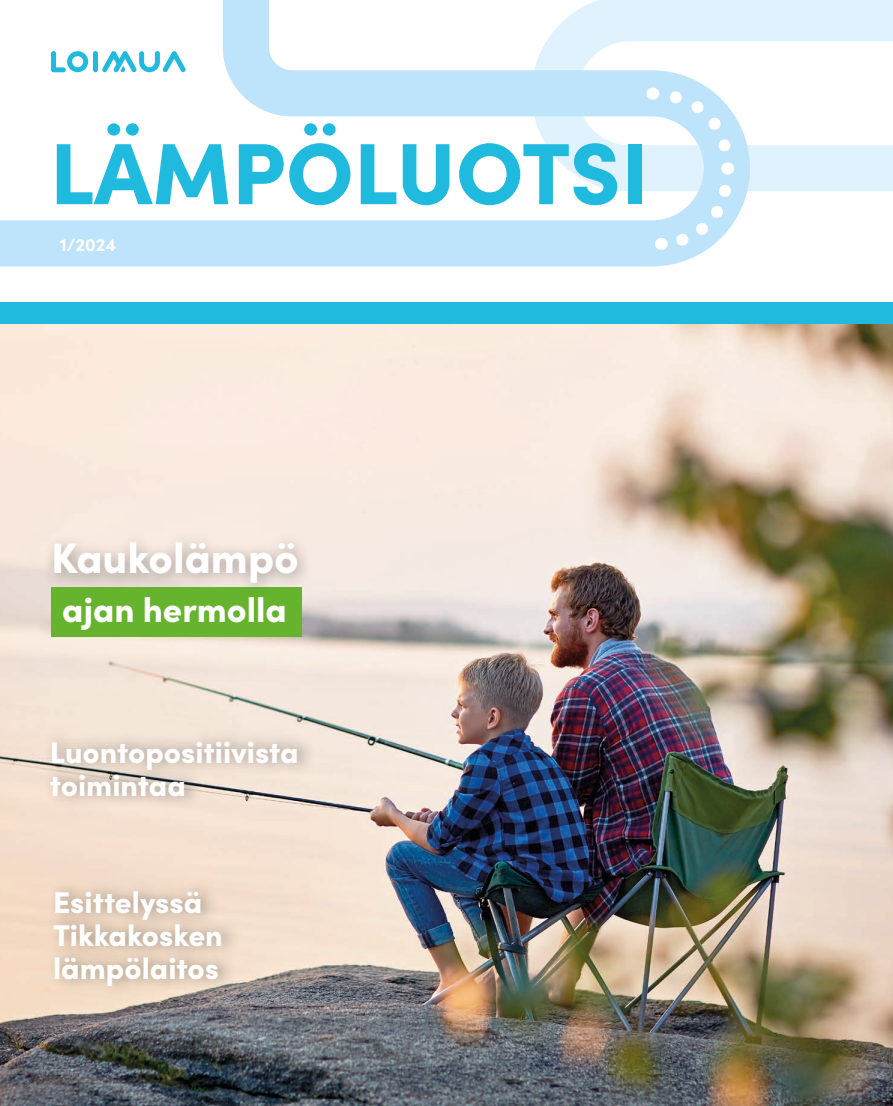
<style>
.page{position:relative;width:893px;height:1106px;background:#fff}
.page>*{position:absolute;margin:0;border:0;box-sizing:border-box;transform-origin:0 0}
.Otsikko_iso{font:900 87px "Sofia Pro";color:#20badf}
.Otsikko_pieni{font:900 42.6px "Sofia Pro";color:#fff}
.Otsikko_pieni-2{font:900 34.5px "Sofia Pro";color:#fff}
.Otsikko_pieni-3{font:900 30px/33px "Sofia Pro";color:#fff}
.Ingressi{font:700 18px "Sofia Pro";color:#fff}
</style>
<div class="page">
<img style="left:0;top:323px;width:893px;height:783px">
<svg style="left:750px;top:0;width:143px;height:191px"></svg>
<svg style="left:0;top:0;width:750px;height:266px"></svg>
<svg style="left:51px;top:51px;width:37px;height:21px"></svg>
<div style="left:93px;top:51px;width:5px;height:21px;background:#20badf;border-radius:2px"></div>
<svg style="left:102px;top:51px;width:84px;height:21px"></svg>
<div style="left:51px;top:587px;width:251px;height:50px;background:#66b32e"></div>
<div style="left:43px;top:531px;width:271px;height:68px;background:#1d1d1b;opacity:.37"></div>
<svg style="left:652px;top:82px;width:88px;height:175px"></svg>
<div style="left:0;top:302px;width:893px;height:21px;background:#20badf"></div>
<div style="left:46px;top:878px;width:195px;height:121px;background:#1d1d1b;opacity:.41"></div>
<div style="left:43px;top:728px;width:274px;height:81px;background:#1d1d1b;opacity:.41"></div>
<p class="Otsikko_iso" style="left:50px;top:105px;width:600px">LÄMPÖLUOTSI</p>
<p class="Ingressi" style="left:60px;top:230px;width:58px">1/2024</p>
<p class="Otsikko_pieni" style="left:51px;top:524px;width:249px">Kaukolämpö</p>
<p class="Otsikko_pieni-2" style="left:62px;top:583px;width:226px">ajan hermolla</p>
<p class="Otsikko_pieni-3" style="left:50px;top:733px;width:250px">Luontopositiivista toimintaa</p>
<p class="Otsikko_pieni-3" style="left:53px;top:883px;width:171px">Esittelyssä<br>Tikkakosken lämpölaitos</p>
</div>
